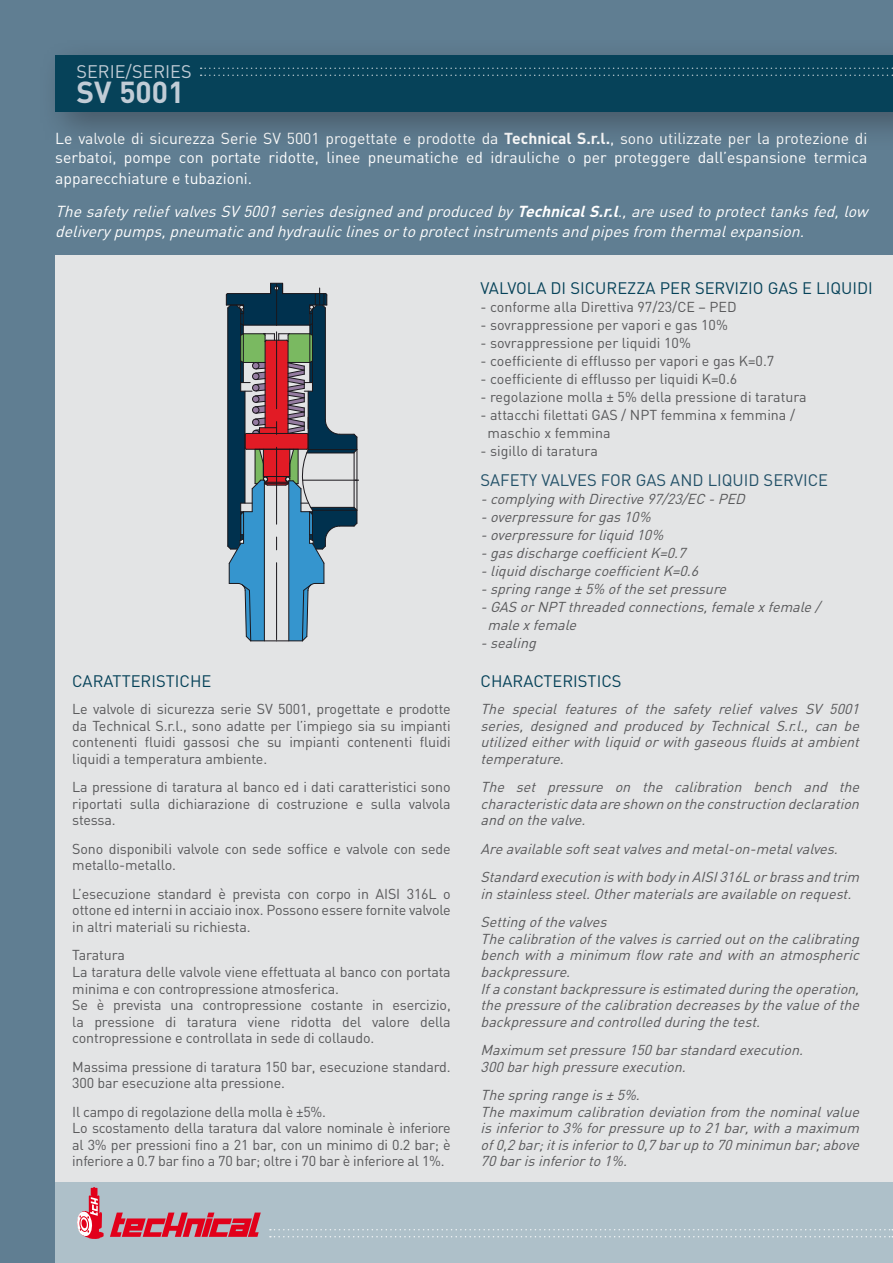
<style>
.page{position:relative;width:893px;height:1263px;background:#607e92}
.page>*{position:absolute;margin:0;border:0;box-sizing:border-box;transform-origin:0 0}
.t1{font:700 30px "DIN";color:#c1ccd6}
.t2{font:18px "DIN";color:#c1ccd6}
.t3{font:16.5px "DIN";color:#064259}
.t4{font:16.5px "DIN";color:#235168}
.t5{font:italic 15.75px/33px "DIN";color:#fff}
.t6{font:15.75px/19.5px "DIN";color:#fff}
.t7{font:14.25px/16.5px "DIN";letter-spacing:-.01em;color:#58585a}
.t8{font:italic 14.25px/16.5px "DIN";color:#58585a}
.s1{font-weight:700}
.s2{font-style:normal}
</style>
<div class="page">
<div style="left:55px;top:255px;width:838px;height:1008px;background:#e3e4e5"></div>
<svg style="left:226px;top:283px;width:132px;height:359px"></svg>
<div style="left:55px;top:1182px;width:838px;height:81px;background:#aec0c9"></div>
<svg style="left:110px;top:1212px;width:151px;height:25px"></svg>
<svg style="left:77px;top:1187px;width:27px;height:52px"></svg>
<svg style="left:270px;top:1236px;width:623px;height:1px"></svg>
<svg style="left:270px;top:1229px;width:623px;height:1px"></svg>
<div style="left:36px;top:36px;width:857px;height:113px;background:#1a171c;opacity:.37"></div>
<div style="left:55px;top:55px;width:838px;height:57px;background:#064259"></div>
<svg style="left:201px;top:75px;width:692px;height:1px"></svg>
<svg style="left:201px;top:68px;width:692px;height:1px"></svg>
<p class="t2" style="left:77px;top:60px;width:117px">SERIE/SERIES</p>
<h1 class="t1" style="left:77px;top:73px;width:109px">SV 5001</h1>
<p class="t6" style="left:55px;top:128px;width:814px">Le valvole di sicurezza Serie SV 5001 progettate e prodotte da <span class="s1">Technical S.r.l.</span>, sono utilizzate per la protezione di serbatoi, pompe con portate ridotte, linee pneumatiche ed idrauliche o per proteggere dall’espansione termica</p>
<p class="t5" style="left:55px;top:162px;width:818px"><span class="s2">apparecchiature e tubazioni.<br></span>ThesafetyreliefvalvesSV5001seriesdesignedandproducedby<span class="s1">TechnicalS.r.l</span>.,areusedtoprotecttanksfed,low</p>
<p class="t5" style="left:55px;top:214px;width:755px">deliverypumps,pneumaticandhydrauliclinesortoprotectinstrumentsandpipesfrom thermalexpansion.</p>
<p class="t3" style="left:72px;top:671px;width:141px">CARATTERISTICHE</p>
<p class="t7" style="left:72px;top:701px;width:380px;text-align:justify">Le valvole di sicurezza serie SV 5001, progettate e prodotte da Technical S.r.l., sono adatte per l’impiego sia su impianti contenenti fluidi gassosi che su impianti contenenti fluidi liquidi a temperatura ambiente.</p>
<p class="t7" style="left:72px;top:779px;width:380px;text-align:justify">La pressione di taratura al banco ed i dati caratteristici sono riportati sulla dichiarazione di costruzione e sulla valvola stessa.</p>
<p class="t7" style="left:72px;top:840px;width:380px">Sono disponibili valvole con sede soffice e valvole con sede metallo-metallo.</p>
<p class="t7" style="left:72px;top:885px;width:380px;text-align:justify">L’esecuzione standard è prevista con corpo in AISI 316L o ottone ed interni in acciaio inox. Possono essere fornite valvole in altri materiali su richiesta.</p>
<p class="t7" style="left:72px;top:947px;width:380px">Taratura<br>La taratura delle valvole viene effettuata al banco con portata minima e con contropressione atmosferica.<br>Se è prevista una contropressione costante in esercizio, la pressione di taratura viene ridotta del valore della contropressione e controllata in sede di collaudo.</p>
<p class="t7" style="left:72px;top:1058px;width:380px">Massima pressione di taratura 150 bar, esecuzione standard.<br>300 bar esecuzione alta pressione.</p>
<p class="t7" style="left:72px;top:1103px;width:380px">Il campo di regolazione della molla è ±5%.<br>Lo scostamento della taratura dal valore nominale è inferiore al 3% per pressioni fino a 21 bar, con un minimo di 0.2 bar; è inferiore a 0.7 bar fino a 70 bar; oltre i 70 bar è inferiore al 1%.</p>
<p class="t3" style="left:480px;top:277px;width:394px">VALVOLA DI SICUREZZA PER SERVIZIO GAS E LIQUIDI</p>
<p class="t7" style="left:480px;top:298px;width:258px">- conforme alla Direttiva 97/23/CE – PED</p>
<p class="t7" style="left:480px;top:316px;width:249px">- sovrappressione per vapori e gas 10%</p>
<p class="t7" style="left:480px;top:334px;width:212px">- sovrappressione per liquidi 10%</p>
<p class="t7" style="left:480px;top:352px;width:295px">- coefficiente di efflusso per vapori e gas K=0.7</p>
<p class="t7" style="left:480px;top:370px;width:258px">- coefficiente di efflusso per liquidi K=0.6</p>
<p class="t7" style="left:480px;top:388px;width:328px">- regolazione molla ± 5% della pressione di taratura</p>
<p class="t7" style="left:488px;top:405px;width:309px;line-height:18px;text-indent:-7px">- attacchi filettati GAS / NPT femmina x femmina / maschio x femmina</p>
<p class="t7" style="left:480px;top:442px;width:119px">- sigillo di taratura</p>
<p class="t4" style="left:480px;top:469px;width:349px">SAFETY VALVES FOR GAS AND LIQUID SERVICE</p>
<p class="t8" style="left:480px;top:490px;width:270px">-complyingwith Directive97/23/EC -PED</p>
<p class="t8" style="left:480px;top:508px;width:176px">-overpressureforgas10%</p>
<p class="t8" style="left:480px;top:526px;width:189px">-overpressureforliquid10%</p>
<p class="t8" style="left:480px;top:544px;width:211px">-gasdischargecoefficientK=0.7</p>
<p class="t8" style="left:480px;top:562px;width:223px">-liquiddischargecoefficientK=0.6</p>
<p class="t8" style="left:480px;top:580px;width:251px">-springrange±5% ofthesetpressure</p>
<p class="t8" style="left:480px;top:598px;width:345px">-GAS orNPTthreadedconnections,femalexfemale/</p>
<p class="t8" style="left:488px;top:616px;width:94px">malexfemale</p>
<p class="t8" style="left:480px;top:634px;width:61px">-sealing</p>
<p class="t3" style="left:480px;top:671px;width:143px">CHARACTERISTICS</p>
<p class="t8" style="left:480px;top:701px;width:384px;text-align:justify">The special features of the safety relief valves SV 5001 series, designed and produced by Technical S.r.l., can be utilizedeitherwith liquidorwith gaseousfluidsatambient temperature.</p>
<p class="t8" style="left:480px;top:779px;width:384px;text-align:justify">The set pressure on the calibration bench and the characteristicdataareshown on theconstruction declaration andon thevalve.</p>
<p class="t8" style="left:481px;top:834px;width:384px;line-height:28.5px">Areavailablesoftseatvalvesandmetal-on-metalvalves.<br>Standardexecution iswith bodyin AISI316L orbrassandtrim</p>
<p class="t8" style="left:481px;top:879px;width:376px;line-height:28.5px">in stainlesssteel.Othermaterialsareavailableon request.<br>Settingofthevalves</p>
<p class="t8" style="left:481px;top:930px;width:384px">Thecalibration ofthevalvesiscarriedouton thecalibrating bench with a minimum flow rate and with an atmospheric backpressure.<br>Ifaconstantbackpressureisestimatedduringtheoperation, thepressureofthecalibration decreasesbythevalueofthe backpressureandcontrolledduringthetest.</p>
<p class="t8" style="left:481px;top:1041px;width:328px">Maximum setpressure150barstandardexecution.<br>300barhigh pressureexecution.</p>
<p class="t8" style="left:481px;top:1086px;width:384px">Thespringrangeis±5%.<br>Themaximum calibration deviation from thenominalvalue isinferiorto3% forpressureupto21bar,with amaximum of0,2bar;itisinferiorto0,7barupto70minimun bar;above 70barisinferiorto1%.</p>
</div>
